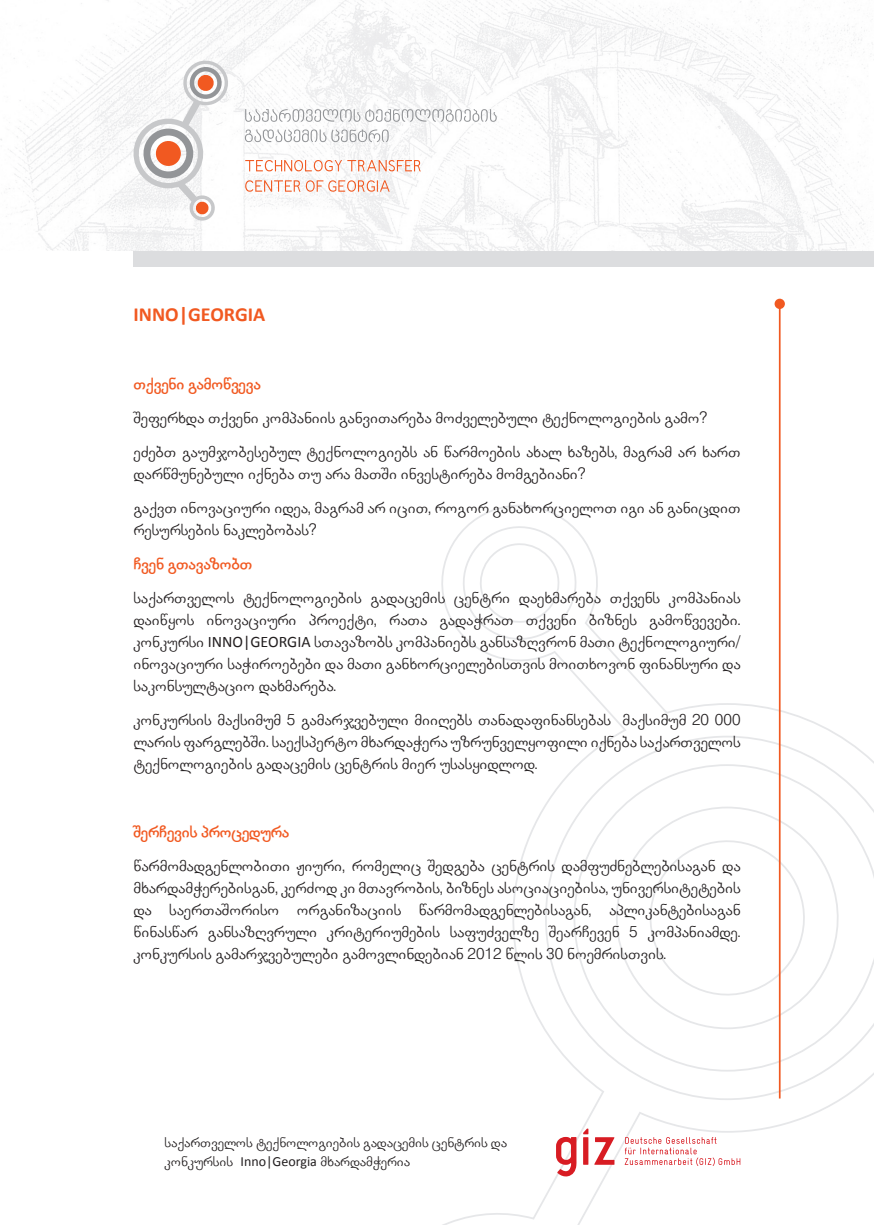
<style>
.page{position:relative;width:874px;height:1225px;background:#fff}
.page>*{position:absolute;margin:0;border:0;box-sizing:border-box;transform-origin:0 0}
.t1{font:700 20px "Calibri";color:#f15921}
.t2{font:16px/22px "Kolhety CGS";color:#231f20;text-align:justify}
.t3{font:700 16px "Kolhety CGS";color:#f15921}
.t4{font:14px/19.2px "Kolhety CGS";color:#231f20}
.s1{font-family:"Calibri"}
</style>
<div class="page">
<div style="left:133px;top:250px;width:740px;height:17px;background:#dcdddf"></div>
<img style="left:0;top:0;width:873px;height:250px">
<svg style="left:441px;top:495px;width:398px;height:722px"></svg>
<svg style="left:522px;top:735px;width:351px;height:366px"></svg>
<svg style="left:442px;top:1217px;width:142px;height:8px"></svg>
<svg style="left:454px;top:517px;width:131px;height:129px"></svg>
<svg style="left:129px;top:58px;width:102px;height:164px"></svg>
<svg style="left:245px;top:160px;width:175px;height:32px"></svg>
<svg style="left:245px;top:109px;width:251px;height:13px"></svg>
<svg style="left:245px;top:129px;width:143px;height:13px"></svg>
<hr style="left:778px;top:308px;width:2px;height:790px;background:#f15921">
<div style="left:774px;top:299px;width:10px;height:10px;background:#f15921;border-radius:50%"></div>
<svg style="left:555px;top:1137px;width:21px;height:39px"></svg>
<svg style="left:594px;top:1137px;width:20px;height:27px"></svg>
<svg style="left:583px;top:1128px;width:5px;height:36px"></svg>
<svg style="left:624px;top:1137px;width:116px;height:29px"></svg>
<p class="t1" style="left:133px;top:302px;width:133px">INNO|GEORGIA</p>
<p class="t3" style="left:133px;top:374px;width:129px">TQVENI GAMOWVEVA</p>
<p class="t2" style="left:133px;top:401px;width:608px;line-height:34px">SEFERXDA TQVENI KOMPANIIS GANVITAREBA MOZVELEBULI TEQNOLOGIEBIS GAMO?<br>EZEBT GAUMJOBESEBUL TEQNOLOGIEBS AN WARMOEBIS AXAL XAZEBS, MAGRAM AR XART</p>
<p class="t2" style="left:133px;top:457px;width:608px;line-height:34px">DARWMUNEBULI IQNEBA TU ARA MATSI INVESTIREBA MOMGEBIANI?<br>GAQVT INOVACIURI IDEA, MAGRAM AR ICIT, ROGOR GANAXORCIELOT IGI AN GANICDIT</p>
<p class="t2" style="left:133px;top:519px;width:185px">RESURSEBIS NAKLEBOBAS?</p>
<p class="t3" style="left:133px;top:554px;width:120px">HVEN GTAVAZOBT</p>
<p class="t2" style="left:133px;top:587px;width:608px">SAQARTVELOS TEQNOLOGIEBIS GADACEMIS CENTRI DAEXMAREBA TQVENS KOMPANIAS DAIWYOS INOVACIURI PROEQTI, RATA GADAWRAT TQVENI BIZNES GAMOWVEVEBI.<br>KONKURSI <span class="s1">INNO|GEORGIA</span> STAVAZOBS KOMPANIEBS GANSAZRVRON MATI TEQNOLOGIURI/ INOVACIURI SAWIROEBEBI DA MATI GANXORCIELEBISTVIS MOITXOVON FINANSURI DA SAKONSULTACIO DAXMAREBA.</p>
<p class="t2" style="left:133px;top:709px;width:608px">KONKURSIS MAQSIMUM 5 GAMARJVEBULI MIIREBS TANADAFINANSEBAS MAQSIMUM 20 000<br>LARIS FARGLEBSI. SAEQSPERTO MXARDAWERA UZRUNVELYOFILI IQNEBA SAQARTVELOS TEQNOLOGIEBIS GADACEMIS CENTRIS MIER USASYIDLOD.</p>
<p class="t3" style="left:133px;top:822px;width:157px">SERHEVIS PROCEDURA</p>
<p class="t2" style="left:133px;top:855px;width:608px">WARMOMADGENLOBITI JIURI, ROMELIC SEDGEBA CENTRIS DAMFUZNEBLEBISAGAN DA MXARDAMWEREBISGAN, KERZOD KI MTAVROBIS, BIZNES ASOCIACIEBISA, UNIVERSITETEBIS DA SAERTASORISO ORGANIZACIIS WARMOMADGENLEBISAGAN, APLIKANTEBISAGAN WINASWAR GANSAZRVRULI KRITERIUMEBIS SAFUZVELZE SEARHEVEN 5 KOMPANIAMDE.<br>KONKURSIS GAMARJVEBULEBI GAMOVLINDEBIAN 2012 WLIS 30 NOEMRISTVIS.</p>
<p class="t4" style="left:164px;top:1132px;width:344px">SAQARTVELOS TEQNOLOGIEBIS GADACEMIS CENTRIS DA<br>KONKURSIS <span class="s1">Inno|Georgia</span> MXARDAMWERIA</p>
</div>
